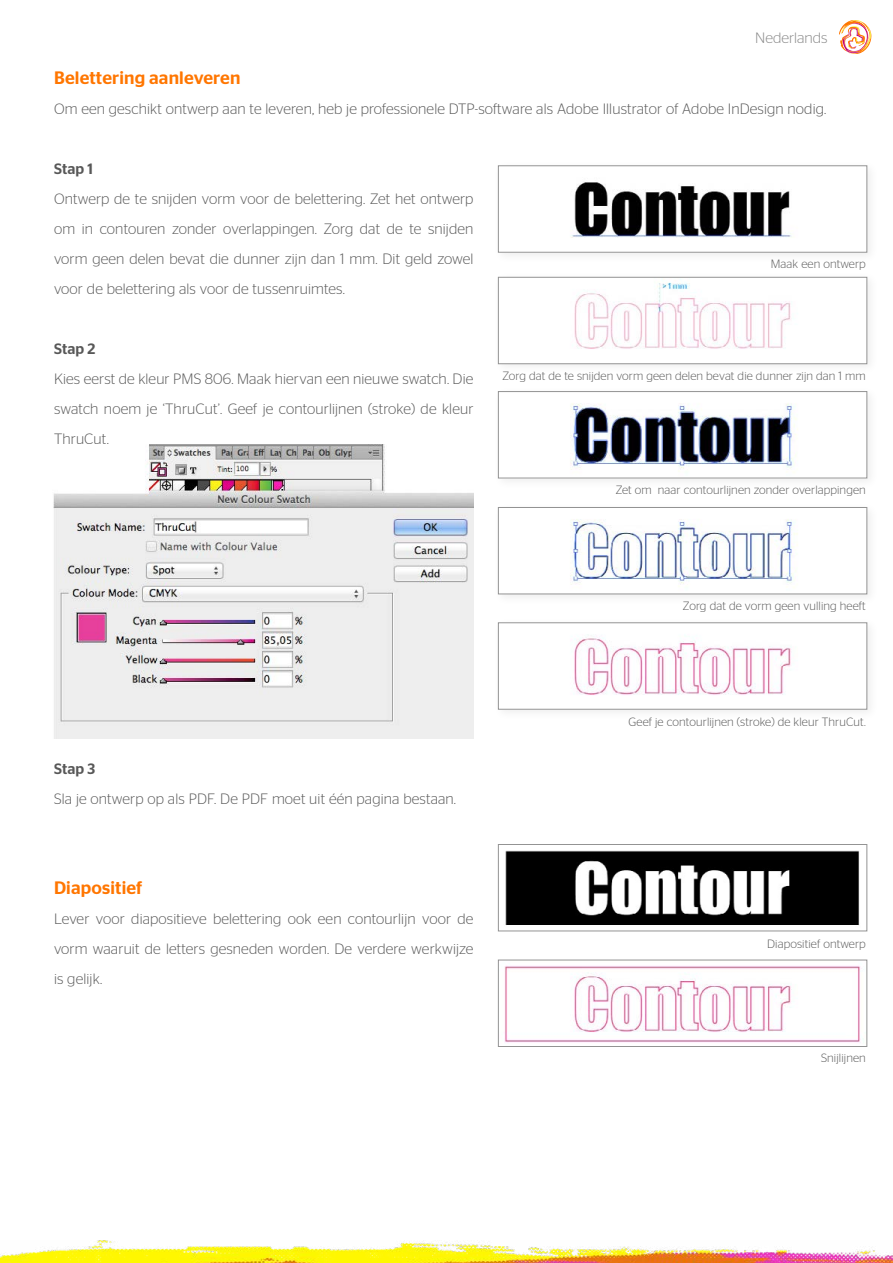
<style>
.page{position:relative;width:893px;height:1263px;background:#fff}
.page>*{position:absolute;margin:0;border:0;box-sizing:border-box;transform-origin:0 0}
.t1{font:500 18px "Stag Sans";letter-spacing:.01em;color:#ff7600}
.t2{font:300 15px/30px "Stag Sans";letter-spacing:.01em;color:#585858;text-align:justify}
.t3{font:500 15px "Stag Sans";letter-spacing:.01em;color:#585858}
.t4{font:300 15px "Stag Sans";color:#888}
.t5{font:300 12px "Stag Sans";letter-spacing:.01em;color:#585858}
</style>
<div class="page">
<img style="left:0;top:1240px;width:893px;height:23px">
<svg style="left:839px;top:20px;width:33px;height:34px"></svg>
<img style="left:53px;top:445px;width:421px;height:293px">
<img style="left:571px;top:182px;width:221px;height:56px">
<div style="left:498px;top:165px;width:369px;height:88px;border:1px solid #939393"></div>
<div style="left:492px;top:271px;width:387px;height:104px;background:#000;opacity:.07"></div>
<img style="left:500px;top:279px;width:365px;height:83px">
<div style="left:498px;top:277px;width:369px;height:87px;border:1px solid #939393"></div>
<div style="left:492px;top:385px;width:387px;height:105px;background:#000;opacity:.07"></div>
<img style="left:500px;top:393px;width:365px;height:83px">
<div style="left:498px;top:391px;width:369px;height:87px;border:1px solid #939393"></div>
<div style="left:492px;top:501px;width:387px;height:105px;background:#000;opacity:.07"></div>
<img style="left:500px;top:509px;width:365px;height:83px">
<div style="left:498px;top:507px;width:369px;height:87px;border:1px solid #939393"></div>
<img style="left:574px;top:638px;width:217px;height:57px">
<div style="left:498px;top:622px;width:369px;height:88px;border:1px solid #939393"></div>
<img style="left:505px;top:850px;width:355px;height:75px">
<div style="left:498px;top:844px;width:369px;height:87px;border:1px solid #939393"></div>
<img style="left:504px;top:965px;width:360px;height:78px">
<div style="left:498px;top:960px;width:369px;height:87px;border:1px solid #939393"></div>
<p class="t4" style="left:755px;top:30px;width:74px">Nederlands</p>
<p class="t1" style="left:54px;top:67px;width:188px">Belettering aanleveren</p>
<p class="t2" style="left:54px;top:94px;width:774px">Om een geschikt ontwerp aan te leveren, heb je professionele DTP-software als Adobe Illustrator of Adobe InDesign nodig.</p>
<p class="t3" style="left:54px;top:160px;width:41px">Stap 1</p>
<p class="t2" style="left:54px;top:184px;width:421px">Ontwerp de te snijden vorm voor de belettering. Zet het ontwerp om in contouren zonder overlappingen. Zorg dat de te snijden vorm geen delen bevat die dunner zijn dan 1 mm. Dit geld zowel voor de belettering als voor de tussenruimtes.</p>
<p class="t3" style="left:54px;top:340px;width:43px">Stap 2</p>
<p class="t2" style="left:54px;top:364px;width:421px">Kies eerst de kleur PMS 806. Maak hiervan een nieuwe swatch. Die swatch noem je ‘ThruCut’. Geef je contourlijnen (stroke) de kleur ThruCut.</p>
<p class="t5" style="left:771px;top:257px;width:96px">Maak een ontwerp</p>
<p class="t5" style="left:502px;top:369px;width:365px">Zorg dat de te snijden vorm geen delen bevat die dunner zijn dan 1 mm</p>
<p class="t5" style="left:616px;top:483px;width:252px">Zet om naar contourlijnen zonder overlappingen</p>
<p class="t5" style="left:683px;top:599px;width:184px">Zorg dat de vorm geen vulling heeft</p>
<p class="t3" style="left:54px;top:760px;width:43px">Stap 3</p>
<p class="t2" style="left:54px;top:784px;width:404px">Sla je ontwerp op als PDF. De PDF moet uit één pagina bestaan.</p>
<p class="t1" style="left:54px;top:877px;width:90px">Diapositief</p>
<p class="t2" style="left:54px;top:904px;width:421px">Lever voor diapositieve belettering ook een contourlijn voor de vorm waaruit de letters gesneden worden. De verdere werkwijze is gelijk.</p>
<p class="t5" style="left:628px;top:715px;width:239px">Geef je contourlijnen (stroke) de kleur ThruCut.</p>
<p class="t5" style="left:767px;top:937px;width:100px">Diapositief ontwerp</p>
<p class="t5" style="left:821px;top:1051px;width:46px">Snijlijnen</p>
</div>
